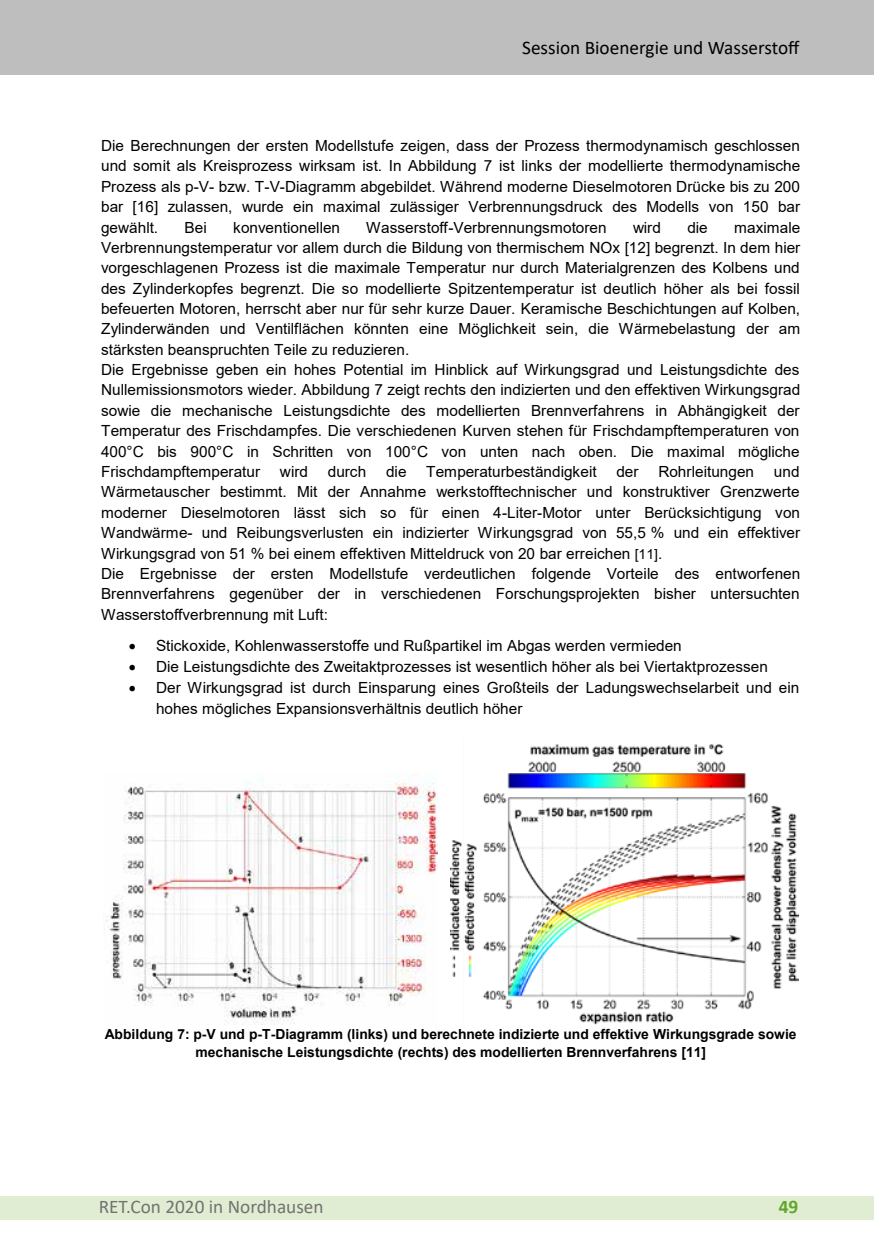
<style>
.page{position:relative;width:874px;height:1241px;background:#fff}
.page>*{position:absolute;margin:0;border:0;box-sizing:border-box;transform-origin:0 0}
.t1{font:19.25px "Calibri";color:#000}
.t2{font:19.25px "Calibri";color:#727271}
.t3{font:700 19.25px "Calibri";color:#5ea72b}
.t4{font:15.4px/20.3px "Arial";color:#000}
.t5{font:700 13.83px/17.5px "Arial";color:#000;text-align:center}
.s1{font-size:13.83px}
</style>
<div class="page">
<div style="left:0;top:1196px;width:873px;height:23px;background:#e1edd2"></div>
<div style="left:0;top:0;width:873px;height:74px;background:#bebebe"></div>
<img style="left:104px;top:778px;width:333px;height:245px">
<img style="left:450px;top:744px;width:348px;height:279px">
<p class="t1" style="left:522px;top:34px;width:279px">Session Bioenergie und Wasserstoff</p>
<p class="t4" style="left:101px;top:135px;width:700px;text-align:justify">Die Berechnungen der ersten Modellstufe zeigen, dass der Prozess thermodynamisch geschlossen und somit als Kreisprozess wirksam ist. In Abbildung 7 ist links der modellierte thermodynamische Prozess als p-V- bzw. T-V-Diagramm abgebildet. Während moderne Dieselmotoren Drücke bis zu 200 bar [16] zulassen, wurde ein maximal zulässiger Verbrennungsdruck des Modells von 150 bar gewählt.</p>
<p class="t4" style="left:184px;top:217px;width:24px">Bei</p>
<p class="t4" style="left:233px;top:217px;width:108px">konventionellen</p>
<p class="t4" style="left:366px;top:217px;width:242px">Wasserstoff-Verbrennungsmotoren</p>
<p class="t4" style="left:632px;top:217px;width:29px">wird</p>
<p class="t4" style="left:687px;top:217px;width:22px">die</p>
<p class="t4" style="left:101px;top:217px;width:700px;text-indent:632px">maximale Verbrennungstemperatur vor allem durch die Bildung von thermischem NOx [12] begrenzt. In dem hier vorgeschlagenen Prozess ist die maximale Temperatur nur durch Materialgrenzen des Kolbens und des Zylinderkopfes begrenzt. Die so modellierte Spitzentemperatur ist deutlich höher als bei fossil befeuerten Motoren, herrscht aber nur für sehr kurze Dauer. Keramische Beschichtungen auf Kolben, Zylinderwänden und Ventilflächen könnten eine Möglichkeit sein, die Wärmebelastung der am stärksten beanspruchten Teile zu reduzieren.<br>Die Ergebnisse geben ein hohes Potential im Hinblick auf Wirkungsgrad und Leistungsdichte des Nullemissionsmotors wieder. Abbildung 7 zeigt rechts den indizierten und den effektiven Wirkungsgrad sowie die mechanische Leistungsdichte des modellierten Brennverfahrens in Abhängigkeit der Temperatur des Frischdampfes. Die verschiedenen Kurven stehen für Frischdampftemperaturen von 400°C bis 900°C in Schritten von 100°C von unten nach oben. Die maximal mögliche Frischdampftemperatur</p>
<p class="t4" style="left:280px;top:461px;width:30px">wird</p>
<p class="t4" style="left:327px;top:461px;width:40px">durch</p>
<p class="t4" style="left:386px;top:461px;width:22px">die</p>
<p class="t4" style="left:426px;top:461px;width:172px">Temperaturbeständigkeit</p>
<p class="t4" style="left:616px;top:461px;width:24px">der</p>
<p class="t4" style="left:658px;top:461px;width:97px">Rohrleitungen</p>
<p class="t4" style="left:101px;top:461px;width:700px;text-indent:672px">und Wärmetauscher bestimmt. Mit der Annahme werkstofftechnischer und konstruktiver Grenzwerte moderner Dieselmotoren lässt sich so für einen 4-Liter-Motor unter Berücksichtigung von Wandwärme- und Reibungsverlusten ein indizierter Wirkungsgrad von 55,5 % und ein effektiver Wirkungsgrad von 51 % bei einem effektiven Mitteldruck von 20 bar erreichen <span class="s1">[11]</span>.<br>Die Ergebnisse der ersten Modellstufe verdeutlichen folgende Vorteile des entworfenen Brennverfahrens gegenüber der in verschiedenen Forschungsprojekten bisher untersuchten Wasserstoffverbrennung mit Luft:</p>
<p class="t4" style="left:129px;top:634px;width:554px">• Stickoxide, Kohlenwasserstoffe und Rußpartikel im Abgas werden vermieden</p>
<p class="t4" style="left:129px;top:656px;width:640px">• Die Leistungsdichte des Zweitaktprozesses ist wesentlich höher als bei Viertaktprozessen</p>
<p class="t4" style="left:156px;top:677px;width:644px;text-indent:-27px">• Der Wirkungsgrad ist durch Einsparung eines Großteils der Ladungswechselarbeit und ein hohes mögliches Expansionsverhältnis deutlich höher</p>
<p class="t5" style="left:105px;top:1025px;width:693px">Abbildung 7: p-V und p-T-Diagramm (links) und berechnete indizierte und effektive Wirkungsgrade sowie mechanische Leistungsdichte (rechts) des modellierten Brennverfahrens [11]</p>
<p class="t2" style="left:99px;top:1193px;width:226px">RET.Con 2020 in Nordhausen</p>
<p class="t3" style="left:778px;top:1192px;width:21px">49</p>
</div>
